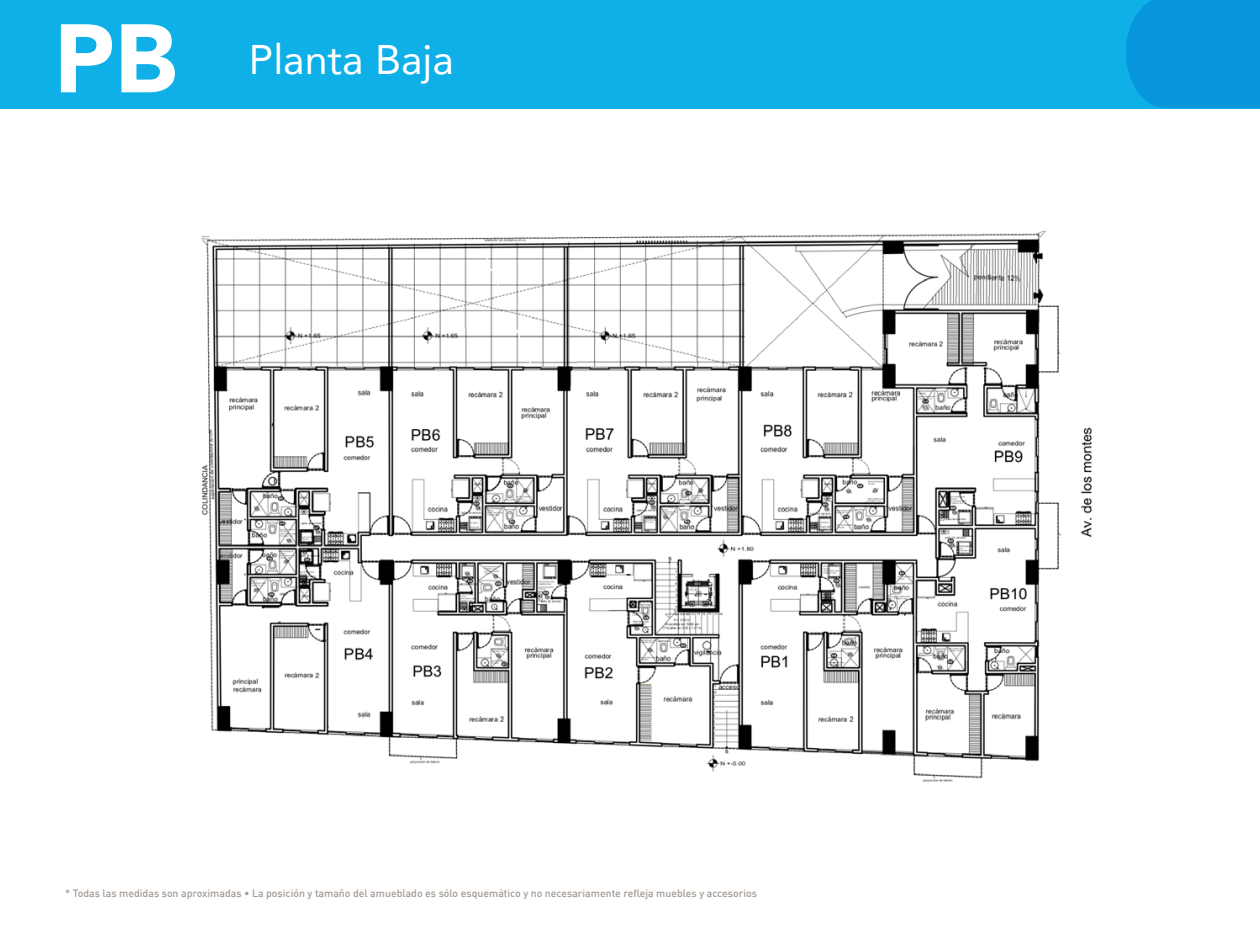
<style>
.page{position:relative;width:1260px;height:945px;background:#fff}
.page>*{position:absolute;margin:0;border:0;box-sizing:border-box;transform-origin:0 0}
.t1{font:900 96.08px "Avenir";color:#fff}
.t2{font:41.3px "Avenir";color:#fff}
.t3{font:500 10.5px "DIN";color:#a39a93}
</style>
<div class="page">
<div style="left:0;top:0;width:1260px;height:108px;background:#0eb0e7"></div>
<div style="left:1126px;top:0;width:134px;height:108px;background:#0796dc"></div>
<img style="left:202px;top:231px;width:890px;height:552px">
<h1 class="t1" style="left:54px;top:-23px;width:124px">PB</h1>
<h2 class="t2" style="left:249px;top:27px;width:207px">Planta Baja</h2>
<p class="t3" style="left:65px;top:887px;width:693px">* Todas las medidas son aproximadas • La posición y tamaño del amueblado es sólo esquemático y no necesariamente refleja muebles y accesorios</p>
</div>
